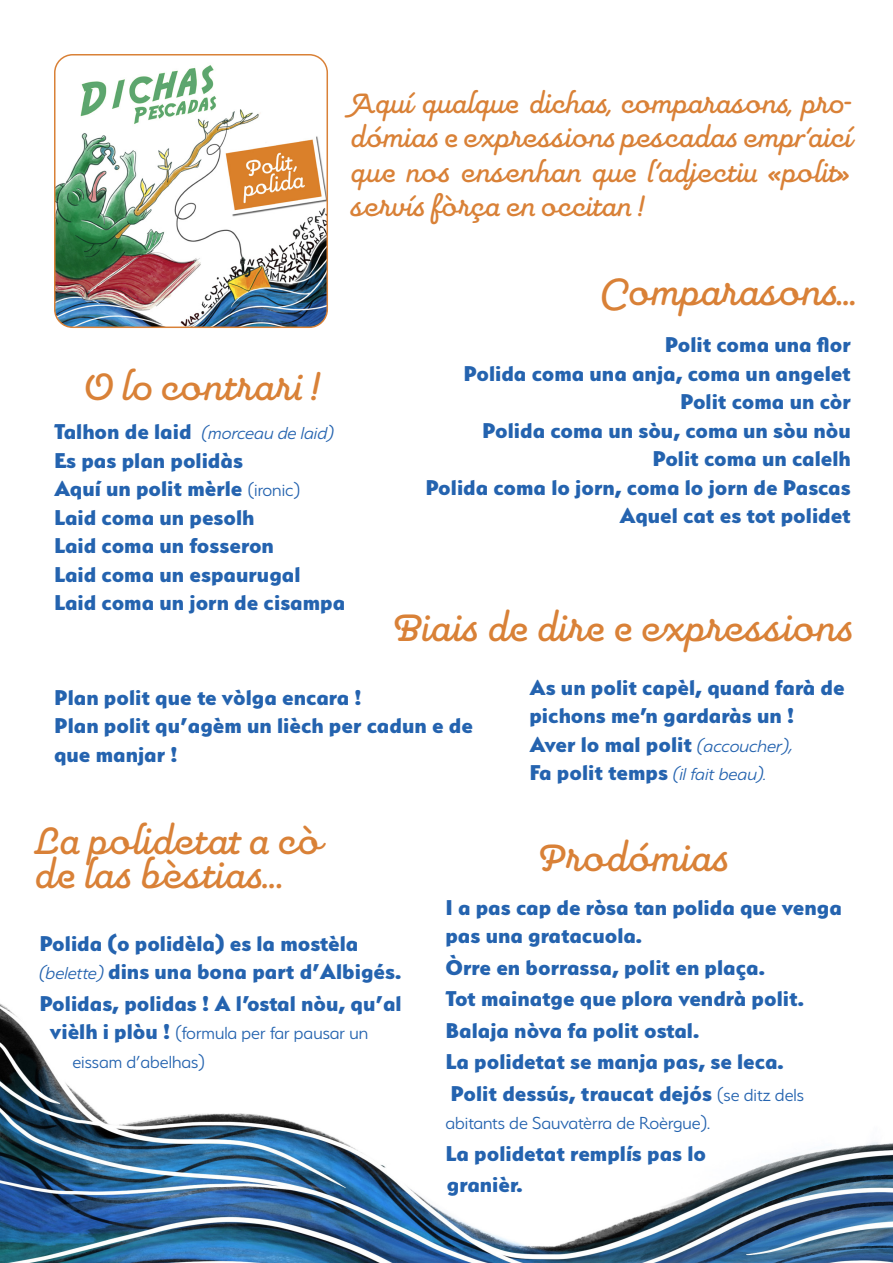
<style>
.page{position:relative;width:893px;height:1263px;background:#fff}
.page>*{position:absolute;margin:0;border:0;box-sizing:border-box;transform-origin:0 0}
.t1{font:500 45px "Pauline Script";letter-spacing:.01em;color:#d98137}
.t2{font:500 45px "Pauline Script";letter-spacing:-.01em;color:#d98137}
.t3{font:500 33px/34.5px "Pauline Script";color:#d98137;text-align:justify}
.t4{font:800 24px/28.5px "Serenity";color:#2463af}
.t5{font:300 19.5px/28.5px "Serenity";color:#2463af}
.t6{font:italic 300 19.5px "Serenity";color:#2463af}
.s1{font-weight:800;font-style:normal;font-size:24px}
.s2{font-weight:300;font-size:19.5px}
.s3{font-weight:300;font-style:italic;font-size:19.5px}
.s4{font-weight:800;font-size:24px}
</style>
<div class="page">
<img style="left:55px;top:55px;width:272px;height:272px">
<div style="left:54px;top:54px;width:274px;height:274px;border:2px solid #d98137;border-radius:18px"></div>
<img style="left:0;top:1003px;width:893px;height:260px">
<p class="t3" style="left:349px;top:85px;width:503px">Aquí qualque dichas, comparasons, pro&shy;dómias e expressions pescadas empr’aicí que nos ensenhan que l’adjectiu «polit» servís fòrça en occitan !</p>
<p class="t2" style="left:599px;top:265px;width:256px">Comparasons...</p>
<p class="t4" style="left:665px;top:330px;width:188px">Polit coma una flor</p>
<p class="t4" style="left:463px;top:359px;width:389px">Polida coma una anja, coma un angelet</p>
<p class="t4" style="left:680px;top:387px;width:172px">Polit coma un còr</p>
<p class="t4" style="left:482px;top:416px;width:370px">Polida coma un sòu, coma un sòu nòu</p>
<p class="t4" style="left:652px;top:444px;width:200px">Polit coma un calelh</p>
<p class="t4" style="left:425px;top:473px;width:427px">Polida coma lo jorn, coma lo jorn de Pascas</p>
<p class="t4" style="left:619px;top:501px;width:233px">Aquel cat es tot polidet</p>
<p class="t1" style="left:83px;top:359px;width:235px">O lo contrari !</p>
<p class="t6" style="left:54px;top:423px;width:282px"><span class="s1">Talhon de laid</span> (morceau de laid)</p>
<p class="t4" style="left:54px;top:446px;width:190px">Es pas plan polidàs</p>
<p class="t4" style="left:54px;top:474px;width:248px">Aquí un polit mèrle <span class="s2">(ironic)</span></p>
<p class="t4" style="left:54px;top:503px;width:202px">Laid coma un pesolh</p>
<p class="t4" style="left:54px;top:531px;width:222px">Laid coma un fosseron</p>
<p class="t4" style="left:54px;top:560px;width:248px">Laid coma un espaurugal</p>
<p class="t4" style="left:54px;top:588px;width:293px">Laid coma un jorn de cisampa</p>
<p class="t1" style="left:390px;top:600px;width:464px">Biais de dire e expressions</p>
<p class="t4" style="left:529px;top:673px;width:317px">As un polit capèl, quand farà de pichons me’n gardaràs un !</p>
<p class="t4" style="left:529px;top:730px;width:265px">Aver lo mal polit <span class="s3">(accoucher),</span></p>
<p class="t6" style="left:529px;top:764px;width:239px"><span class="s1">Fa polit temps</span> (il fait beau).</p>
<p class="t4" style="left:54px;top:683px;width:309px">Plan polit que te vòlga encara !</p>
<p class="t4" style="left:54px;top:711px;width:420px">Plan polit qu’agèm un lièch per cadun e de</p>
<p class="t4" style="left:54px;top:740px;width:125px">que manjar !</p>
<p class="t1" style="left:33px;top:813px;width:288px">La polidetat a cò</p>
<p class="t1" style="left:33px;top:848px;width:249px">de las bèstias...</p>
<p class="t4" style="left:39px;top:928px;width:363px">Polida (o polidèla) es la mostèla <span class="s3">(belette)</span> dins una bona part d’Albigés.</p>
<p class="t4" style="left:39px;top:988px;width:364px">Polidas, polidas ! A l’ostal nòu, qu’al</p>
<p class="t5" style="left:72px;top:1019px;width:297px;text-indent:-22px"><span class="s4">vièlh i plòu !</span> (formula per far pausar un eissam d’abelhas)</p>
<p class="t1" style="left:535px;top:830px;width:195px">Prodómias</p>
<p class="t4" style="left:445px;top:892px;width:398px">I a pas cap de ròsa tan polida que venga pas una gratacuola.</p>
<p class="t4" style="left:445px;top:952px;width:321px">Òrre en borrassa, polit en plaça.</p>
<p class="t4" style="left:445px;top:984px;width:360px">Tot mainatge que plora vendrà polit.</p>
<p class="t4" style="left:445px;top:1015px;width:255px">Balaja nòva fa polit ostal.</p>
<p class="t4" style="left:445px;top:1047px;width:340px">La polidetat se manja pas, se leca.</p>
<p class="t4" style="left:451px;top:1078px;width:355px">Polit dessús, traucat dejós <span class="s2">(se ditz dels</span></p>
<p class="t5" style="left:445px;top:1108px;width:266px">abitants de Sauvatèrra de Roèrgue).</p>
<p class="t4" style="left:445px;top:1137px;width:262px;line-height:31.5px">La polidetat remplís pas lo granièr.</p>
</div>
